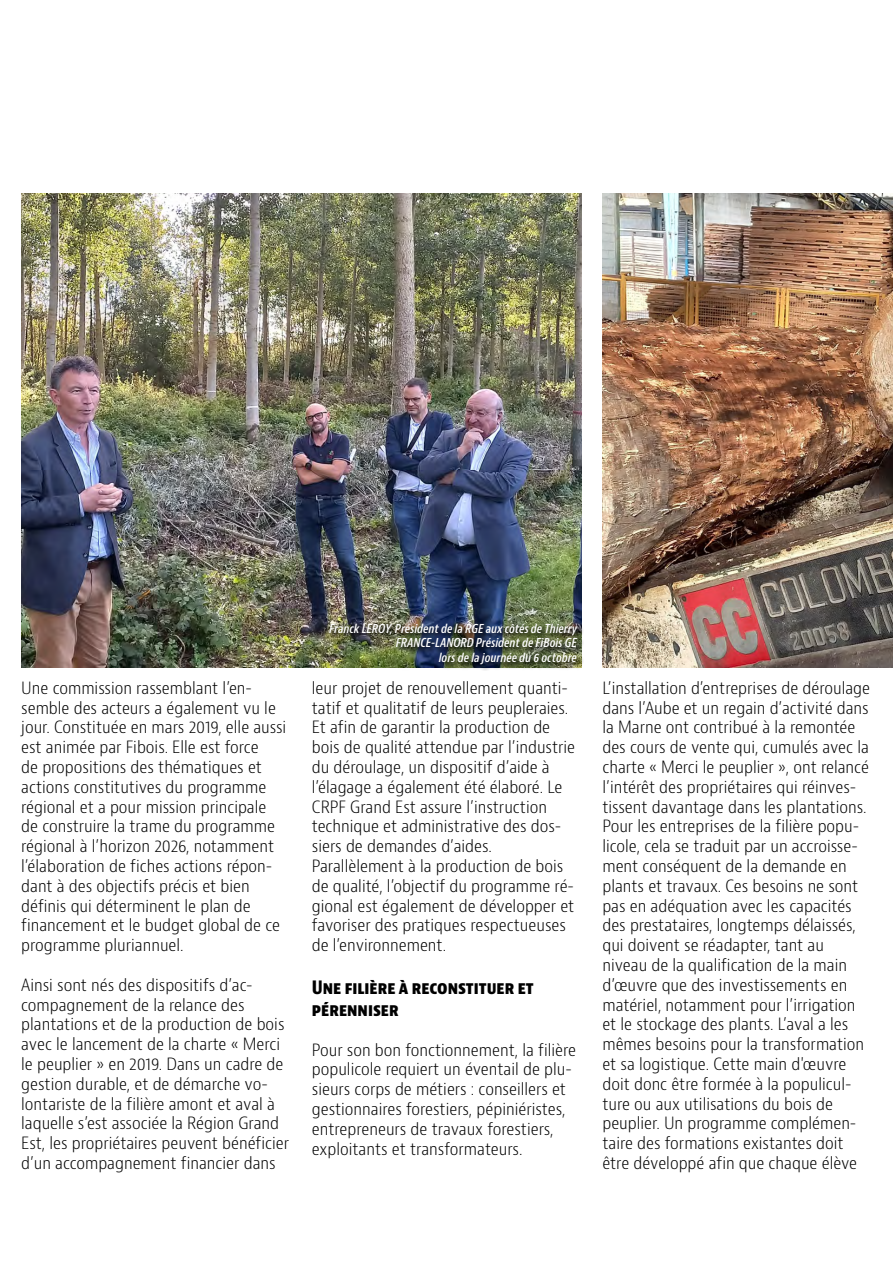
<style>
.page{position:relative;width:893px;height:1263px;background:#fff}
.page>*{position:absolute;margin:0;border:0;box-sizing:border-box;transform-origin:0 0}
.t1{font:700 condensed 18px/21.6px "Bernino Sans";color:#000}
.t2{font:300 condensed 16.5px/19.8px "Bernino Sans";color:#000}
.t3{font:italic 600 condensed 12px/14.4px "Bernino Sans";color:#fff;text-align:right}
</style>
<div class="page">
<img style="left:602px;top:193px;width:291px;height:475px">
<img style="left:21px;top:193px;width:560px;height:475px">
<img style="left:328px;top:621px;width:255px;height:49px">
<p class="t2" style="left:21px;top:678px;width:267px">Une commission rassemblant l’en&shy;semble des acteurs a également vu le jour. Constituée en mars 2019, elle aussi est animée par Fibois. Elle est force<br>de propositions des thématiques et actions constitutives du programme régional et a pour mission principale de construire la trame du programme régional à l’horizon 2026, notamment l’élaboration de fiches actions répon&shy;dant à des objectifs précis et bien définis qui déterminent le plan de financement et le budget global de ce programme pluriannuel.</p>
<p class="t2" style="left:21px;top:975px;width:269px">Ainsi sont nés des dispositifs d’ac&shy;compagnement de la relance des plantations et de la production de bois avec le lancement de la charte « Merci le peuplier » en 2019. Dans un cadre de gestion durable, et de démarche vo&shy;lontariste de la filière amont et aval à laquelle s’est associée la Région Grand Est, les propriétaires peuvent bénéficier d’un accompagnement financier dans</p>
<p class="t3" style="left:329px;top:622px;width:249px">Franck LEROY, Président de la RGE aux côtés de Thierry<br>FRANCE-LANORD Président de FiBois GE<br>lors de la journée du 6 octobre</p>
<p class="t2" style="left:312px;top:678px;width:265px">leur projet de renouvellement quanti&shy;tatif et qualitatif de leurs peupleraies.<br>Et afin de garantir la production de bois de qualité attendue par l’industrie du déroulage, un dispositif d’aide à l’élagage a également été élaboré. Le CRPF Grand Est assure l’instruction technique et administrative des dos&shy;siers de demandes d’aides.<br>Parallèlement à la production de bois de qualité, l’objectif du programme ré&shy;gional est également de développer et favoriser des pratiques respectueuses de l’environnement.</p>
<p class="t1" style="left:312px;top:977px;width:223px">Une filière à reconstituer et pérenniser</p>
<p class="t2" style="left:312px;top:1040px;width:266px">Pour son bon fonctionnement, la filière populicole requiert un éventail de plu&shy;sieurs corps de métiers : conseillers et gestionnaires forestiers, pépiniéristes, entrepreneurs de travaux forestiers, exploitants et transformateurs.</p>
<p class="t2" style="left:602px;top:678px;width:269px">L’installation d’entreprises de déroulage dans l’Aube et un regain d’activité dans la Marne ont contribué à la remontée des cours de vente qui, cumulés avec la charte « Merci le peuplier », ont relancé l’intérêt des propriétaires qui réinves&shy;tissent davantage dans les plantations.<br>Pour les entreprises de la filière popu&shy;licole, cela se traduit par un accroisse&shy;ment conséquent de la demande en plants et travaux. Ces besoins ne sont pas en adéquation avec les capacités des prestataires, longtemps délaissés, qui doivent se réadapter, tant au niveau de la qualification de la main d’œuvre que des investissements en matériel, notamment pour l’irrigation et le stockage des plants. L’aval a les mêmes besoins pour la transformation et sa logistique. Cette main d'œuvre doit donc être formée à la populicul&shy;ture ou aux utilisations du bois de peuplier. Un programme complémen&shy;taire des formations existantes doit être développé afin que chaque élève</p>
</div>
